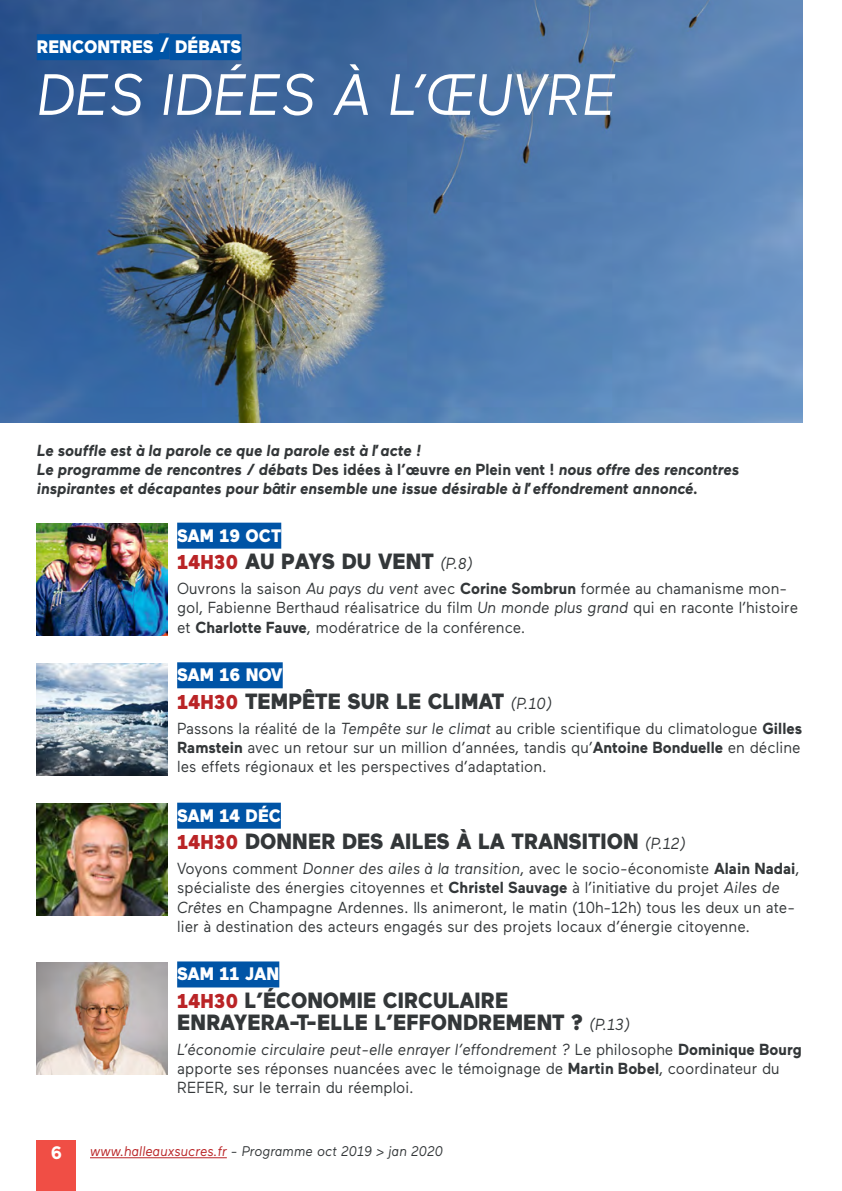
<style>
.page{position:relative;width:842px;height:1191px;background:#fff}
.page>*{position:absolute;margin:0;border:0;box-sizing:border-box;transform-origin:0 0}
.t1{font:italic 58px "Maax";color:#fff;scale:.95 1}
.t2{font:900 22px/22px "Maax";color:#333739;scale:.95 1}
.t3{font:900 18px "Maax";color:#fff;scale:.95 1}
.t4{font:700 18px "Maax";color:#fff}
.t5{font:16px/19.2px "Maax";color:#333739;scale:.95 1}
.t6{font:italic 700 16px/19.2px "Maax";color:#333739;scale:.95 1}
.t7{font:italic 14px "Maax";color:#333739;scale:.95 1}
.s1{font-style:normal}
.s2{font-size:20px;color:#ba2426}
.s3{font-weight:400;font-style:italic;font-size:16px}
.s4{font-style:italic}
.s5{font-weight:700}
.s6{color:#ba2426}
</style>
<div class="page">
<div style="left:37px;top:1140px;width:39px;height:51px;background:#f04e45"></div>
<hr style="left:90px;top:1157px;width:137px;height:1px;background:#ba2426">
<img style="left:0;top:0;width:802px;height:422px">
<div style="left:37px;top:34px;width:122px;height:26px;background:#0054a6"></div>
<div style="left:159px;top:33px;width:11px;height:26px;background:#0054a6"></div>
<div style="left:170px;top:34px;width:72px;height:26px;background:#0054a6"></div>
<div style="left:177px;top:522px;width:104px;height:26px;background:#0054a6"></div>
<div style="left:177px;top:662px;width:106px;height:26px;background:#0054a6"></div>
<div style="left:177px;top:802px;width:104px;height:26px;background:#0054a6"></div>
<div style="left:177px;top:961px;width:102px;height:26px;background:#0054a6"></div>
<img style="left:37px;top:524px;width:130px;height:112px">
<img style="left:37px;top:663px;width:130px;height:112px">
<img style="left:37px;top:804px;width:130px;height:112px">
<img style="left:37px;top:962px;width:130px;height:112px">
<p class="t3" style="left:37px;top:37px;width:217px">RENCONTRES / DÉBATS</p>
<h1 class="t1" style="left:37px;top:63px;width:611px">DES IDÉES À L’ŒUVRE</h1>
<p class="t6" style="left:37px;top:441px;width:741px">Le souffle est à la parole ce que la parole est à l’acte !<br>Le programme de rencontres / débats <span class="s1">Des idées à l’œuvre</span> en <span class="s1">Plein vent !</span> nous offre des rencontres inspirantes et décapantes pour bâtir ensemble une issue désirable à l’effondrement annoncé.</p>
<p class="t3" style="left:177px;top:525px;width:111px">SAM 19 OCT</p>
<h2 class="t2" style="left:177px;top:551px;width:312px"><span class="s2">14H30</span> AU PAYS DU VENT <span class="s3">(P.8)</span></h2>
<p class="t5" style="left:177px;top:579px;width:655px">Ouvrons la saison <span class="s4">Au pays du vent</span> avec <span class="s5">Corine Sombrun</span> formée au chamanisme mon&shy;gol, Fabienne Berthaud réalisatrice du film <span class="s4">Un monde plus grand</span> qui en raconte l’histoire et <span class="s5">Charlotte Fauve</span>, modératrice de la conférence.</p>
<p class="t3" style="left:177px;top:665px;width:113px">SAM 16 NOV</p>
<h2 class="t2" style="left:177px;top:690px;width:395px"><span class="s2">14H30</span> TEMPÊTE SUR LE CLIMAT <span class="s3">(P.10)</span></h2>
<p class="t5" style="left:177px;top:719px;width:659px;text-align:justify">Passons la réalité de la <span class="s4">Tempête sur le climat</span> au crible scientifique du climatologue <span class="s5">Gilles Ramstein</span> avec un retour sur un million d’années, tandis qu’<span class="s5">Antoine Bonduelle</span> en décline les effets régionaux et les perspectives d’adaptation.</p>
<p class="t3" style="left:177px;top:805px;width:111px">SAM 14 DÉC</p>
<h2 class="t2" style="left:177px;top:830px;width:536px"><span class="s2">14H30</span> DONNER DES AILES À LA TRANSITION <span class="s3">(P.12)</span></h2>
<p class="t5" style="left:177px;top:859px;width:657px">Voyons comment <span class="s4">Donner des ailes à la transition</span>, avec le socio-économiste <span class="s5">Alain Nadai</span>, spécialiste des énergies citoyennes et <span class="s5">Christel Sauvage</span> à l’initiative du projet <span class="s4">Ailes de Crêtes</span> en Champagne Ardennes. Ils animeront, le matin (10h-12h) tous les deux un ate&shy;lier à destination des acteurs engagés sur des projets locaux d’énergie citoyenne.</p>
<p class="t3" style="left:177px;top:964px;width:109px">SAM 11 JAN</p>
<h2 class="t2" style="left:177px;top:989px;width:477px"><span class="s2">14H30</span> L’ÉCONOMIE CIRCULAIRE<br>ENRAYERA-T-ELLE L’EFFONDREMENT ? <span class="s3">(P.13)</span></h2>
<p class="t5" style="left:177px;top:1040px;width:659px"><span class="s4">L’économie circulaire peut-elle enrayer l’effondrement ?</span> Le philosophe <span class="s5">Dominique Bourg </span>apporte ses réponses nuancées avec le témoignage de <span class="s5">Martin Bobel</span>, coordinateur du<br>REFER, sur le terrain du réemploi.</p>
<p class="t4" style="left:51px;top:1143px;width:13px">6</p>
<p class="t7" style="left:90px;top:1144px;width:373px"><span class="s6">www.halleauxsucres.fr</span> - Programme oct 2019 &gt; jan 2020</p>
</div>
